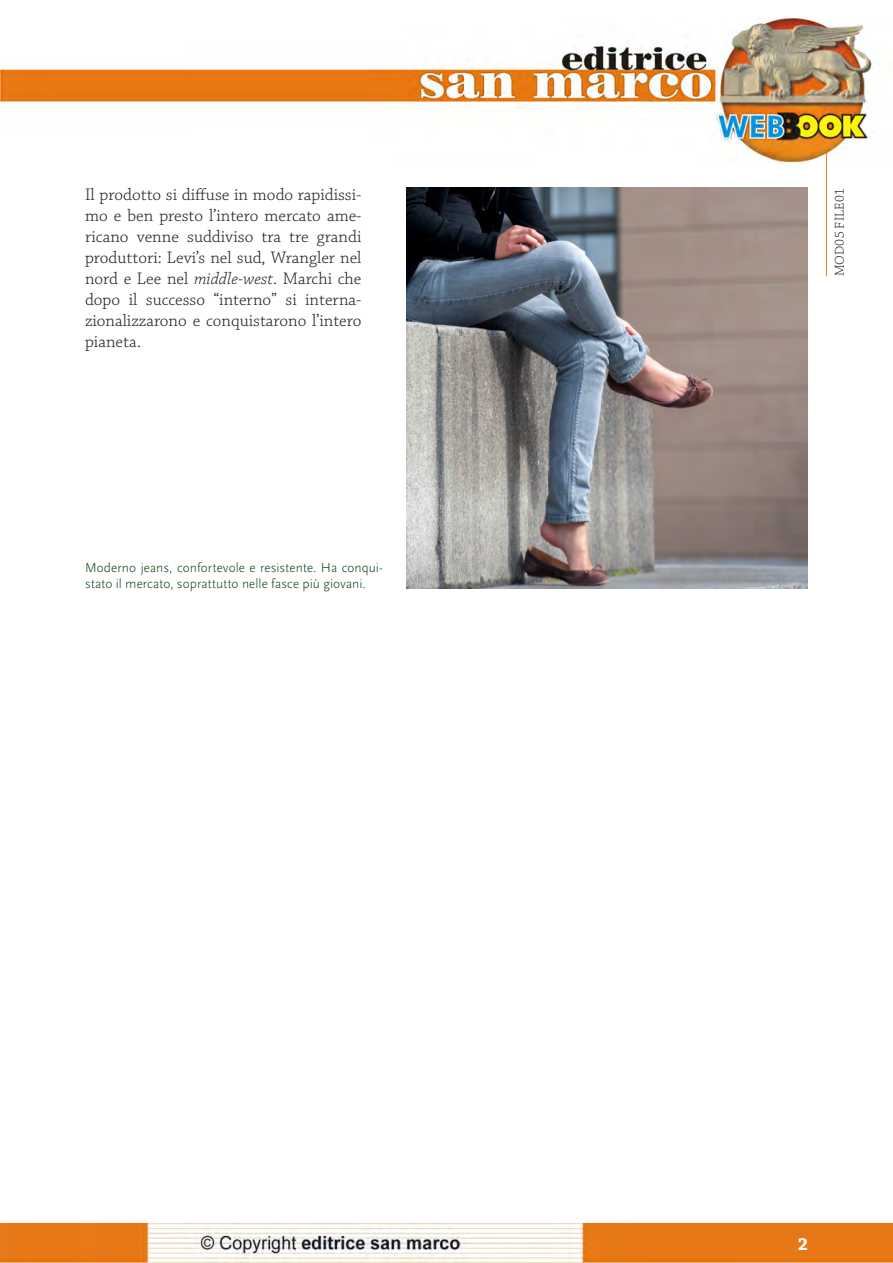
<style>
.page{position:relative;width:893px;height:1263px;background:#fff}
.page>*{position:absolute;margin:0;border:0;box-sizing:border-box;transform-origin:0 0}
.t1{font:700 18px "Chaparral Pro";color:#fff}
.Normale{font:300 17.55px/21px "Chaparral Pro";color:#231f20;text-align:justify}
.didascalie_verdi{font:300 13.5px/16.5px "Scala Sans";letter-spacing:.005em;color:#003b0d}
.t2{font:300 13.5px "Chaparral Pro";letter-spacing:.015em;color:#231f20}
.s1{font-style:italic}
</style>
<div class="page">
<img style="left:0;top:1224px;width:893px;height:39px">
<img style="left:0;top:19px;width:874px;height:143px">
<hr style="left:826px;top:153px;width:1px;height:123px;background:#ee7b26">
<img style="left:407px;top:187px;width:401px;height:401px">
<p class="Normale" style="left:85px;top:185px;width:278px">Il prodotto si diffuse in modo rapidissi&shy;mo e ben presto l’intero mercato ame&shy;ricano venne suddiviso tra tre grandi produttori: Levi’s nel sud, Wrangler nel nord e Lee nel <span class="s1">middle-west</span>. Marchi che dopo il successo “interno” si interna&shy;zionalizzarono e conquistarono l’intero pianeta.</p>
<p class="didascalie_verdi" style="left:85px;top:559px;width:299px">Moderno jeans, confortevole e resistente. Ha conqui&shy;stato il mercato, soprattutto nelle fasce più giovani.</p>
<p class="t2" style="left:832px;top:276px;width:90px;rotate:-90deg">MOD05 FILE01</p>
<p class="t1" style="left:798px;top:1233px;width:12px">2</p>
</div>
